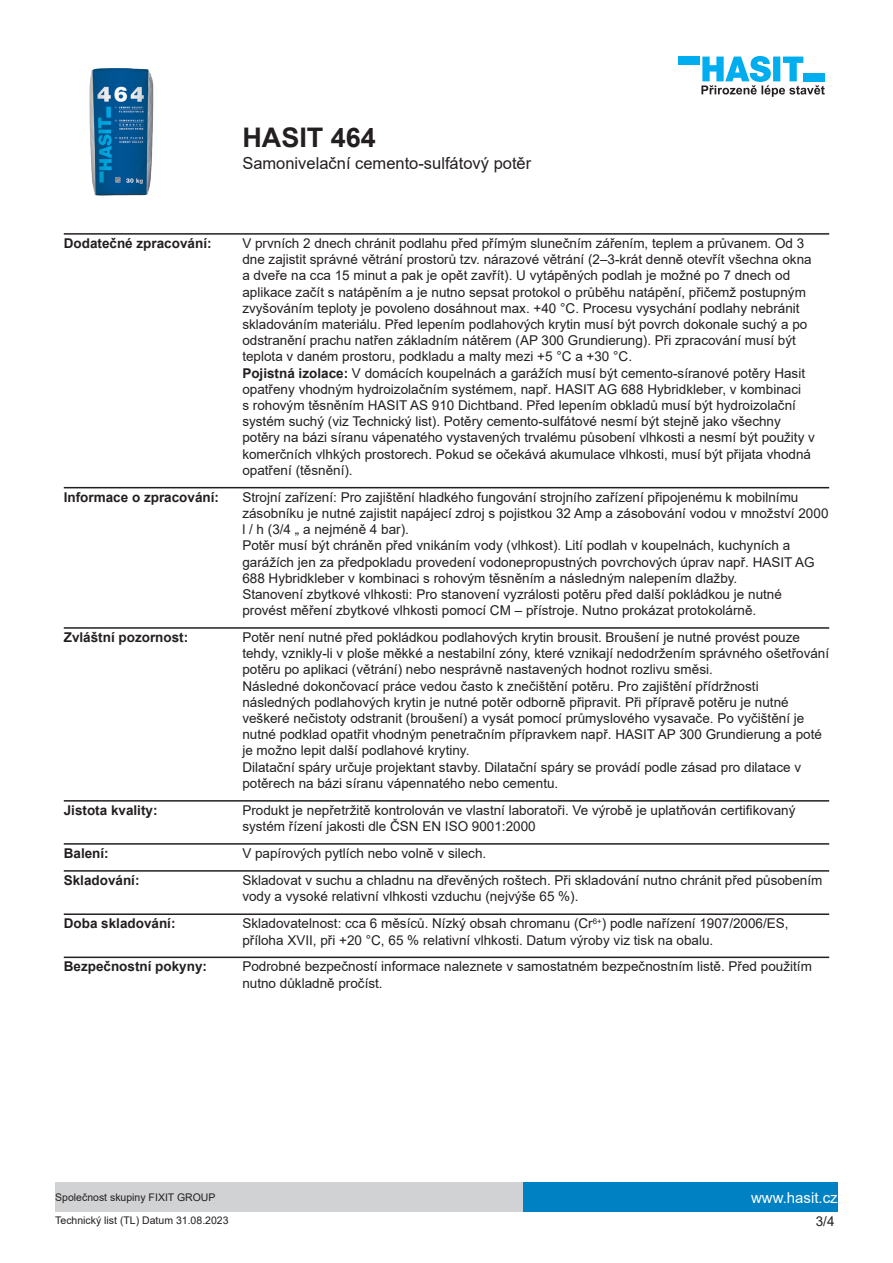
<style>
.page{position:relative;width:893px;height:1263px;background:#fff}
.page>*{position:absolute;margin:0;border:0;box-sizing:border-box;transform-origin:0 0}
.t1{font:700 27px "Arial";color:#231f20}
.t2{font:16.5px "Arial";color:#231f20}
.t3{font:15px "Arial";color:#fff}
.t4{font:13.5px/16.2px "Arial";color:#231f20}
.t5{font:700 13.5px "Arial";color:#231f20}
.t6{font:10.5px "Arial";color:#231f20}
.s1{font-weight:700}
</style>
<div class="page">
<img style="left:89px;top:68px;width:65px;height:128px">
<div style="left:679px;top:57px;width:21px;height:8px;background:#00aeef"></div>
<svg style="left:701px;top:56px;width:124px;height:41px"></svg>
<div style="left:523px;top:1182px;width:315px;height:30px;background:#0081c3"></div>
<div style="left:55px;top:1182px;width:468px;height:30px;background:#d1d2d4"></div>
<hr style="left:64px;top:233px;width:765px;height:2px;background:#231f20">
<hr style="left:64px;top:487px;width:765px;height:1px;background:#231f20">
<hr style="left:64px;top:627px;width:765px;height:2px;background:#231f20">
<hr style="left:64px;top:800px;width:765px;height:2px;background:#231f20">
<hr style="left:64px;top:843px;width:765px;height:2px;background:#231f20">
<hr style="left:64px;top:870px;width:765px;height:2px;background:#231f20">
<hr style="left:64px;top:913px;width:765px;height:2px;background:#231f20">
<hr style="left:64px;top:956px;width:765px;height:2px;background:#231f20">
<h1 class="t1" style="left:242px;top:119px;width:135px">HASIT 464</h1>
<p class="t2" style="left:242px;top:152px;width:290px">Samonivelační cemento-sulfátový potěr</p>
<p class="t5" style="left:64px;top:234px;width:149px">Dodatečné zpracování:</p>
<p class="t4" style="left:242px;top:235px;width:574px">V prvních 2 dnech chránit podlahu před přímým slunečním zářením, teplem a průvanem. Od 3 dne zajistit správné větrání prostorů tzv. nárazové větrání (2–3-krát denně otevřít všechna okna a dveře na cca 15 minut a pak je opět zavřít). U vytápěných podlah je možné po 7 dnech od aplikace začít s natápěním a je nutno sepsat protokol o průběhu natápění, přičemž postupným zvyšováním teploty je povoleno dosáhnout max. +40 °C. Procesu vysychání podlahy nebránit skladováním materiálu. Před lepením podlahových krytin musí být povrch dokonale suchý a po odstranění prachu natřen základním nátěrem (AP 300 Grundierung). Při zpracování musí být teplota v daném prostoru, podkladu a malty mezi +5 °C a +30 °C.<br><span class="s1">Pojistná izolace:</span> V domácích koupelnách a garážích musí být cemento-síranové potěry Hasit opatřeny vhodným hydroizolačním systémem, např. HASIT AG 688 Hybridkleber, v kombinaci<br>s rohovým těsněním HASIT AS 910 Dichtband. Před lepením obkladů musí být hydroizolační systém suchý (viz Technický list). Potěry cemento-sulfátové nesmí být stejně jako všechny potěry na bázi síranu vápenatého vystavených trvalému působení vlhkosti a nesmí být použity v komerčních vlhkých prostorech. Pokud se očekává akumulace vlhkosti, musí být přijata vhodná opatření (těsnění).</p>
<p class="t5" style="left:64px;top:487px;width:157px">Informace o zpracování:</p>
<p class="t4" style="left:242px;top:489px;width:588px">Strojní zařízení: Pro zajištění hladkého fungování strojního zařízení připojenému k mobilnímu zásobníku je nutné zajistit napájecí zdroj s pojistkou 32 Amp a zásobování vodou v množství 2000 l / h (3/4 „ a nejméně 4 bar).<br>Potěr musí být chráněn před vnikáním vody (vlhkost). Lití podlah v koupelnách, kuchyních a garážích jen za předpokladu provedení vodonepropustných povrchových úprav např. HASIT AG 688 Hybridkleber v kombinaci s rohovým těsněním a následným nalepením dlažby.<br>Stanovení zbytkové vlhkosti: Pro stanovení vyzrálosti potěru před další pokládkou je nutné provést měření zbytkové vlhkosti pomocí CM – přístroje. Nutno prokázat protokolárně.</p>
<p class="t5" style="left:64px;top:628px;width:126px">Zvláštní pozornost:</p>
<p class="t4" style="left:242px;top:629px;width:588px">Potěr není nutné před pokládkou podlahových krytin brousit. Broušení je nutné provést pouze tehdy, vznikly-li v ploše měkké a nestabilní zóny, které vznikají nedodržením správného ošetřování potěru po aplikaci (větrání) nebo nesprávně nastavených hodnot rozlivu směsi.<br>Následné dokončovací práce vedou často k znečištění potěru. Pro zajištění přídržnosti následných podlahových krytin je nutné potěr odborně připravit. Při přípravě potěru je nutné veškeré nečistoty odstranit (broušení) a vysát pomocí průmyslového vysavače. Po vyčištění je nutné podklad opatřit vhodným penetračním přípravkem např. HASIT AP 300 Grundierung a poté je možno lepit další podlahové krytiny.<br>Dilatační spáry určuje projektant stavby. Dilatační spáry se provádí podle zásad pro dilatace v potěrech na bázi síranu vápennatého nebo cementu.</p>
<p class="t5" style="left:64px;top:801px;width:95px">Jistota kvality:</p>
<p class="t4" style="left:242px;top:802px;width:555px">Produkt je nepřetržitě kontrolován ve vlastní laboratoři. Ve výrobě je uplatňován certifikovaný systém řízení jakosti dle ČSN EN ISO 9001:2000</p>
<p class="t5" style="left:64px;top:844px;width:47px">Balení:</p>
<p class="t4" style="left:242px;top:845px;width:245px">V papírových pytlích nebo volně v silech.</p>
<p class="t5" style="left:64px;top:871px;width:77px">Skladování:</p>
<p class="t4" style="left:242px;top:872px;width:582px">Skladovat v suchu a chladnu na dřevěných roštech. Při skladování nutno chránit před působením vody a vysoké relativní vlhkosti vzduchu (nejvýše 65 %).</p>
<p class="t5" style="left:64px;top:914px;width:113px">Doba skladování:</p>
<p class="t4" style="left:242px;top:915px;width:548px">Skladovatelnost: cca 6 měsíců. Nízký obsah chromanu (Cr<sup>6+</sup>) podle nařízení 1907/2006/ES, příloha XVII, při +20 °C, 65 % relativní vlhkosti. Datum výroby viz tisk na obalu.</p>
<p class="t5" style="left:64px;top:957px;width:145px">Bezpečnostní pokyny:</p>
<p class="t4" style="left:242px;top:958px;width:571px">Podrobné bezpečností informace naleznete v samostatném bezpečnostním listě. Před použitím nutno důkladně pročíst.</p>
<p class="t6" style="left:55px;top:1190px;width:162px">Společnost skupiny FIXIT GROUP</p>
<p class="t3" style="left:751px;top:1187px;width:88px">www.hasit.cz</p>
<p class="t6" style="left:55px;top:1213px;width:175px">Technický list (TL) Datum 31.08.2023</p>
<p class="t4" style="left:816px;top:1213px;width:20px">3/4</p>
</div>
